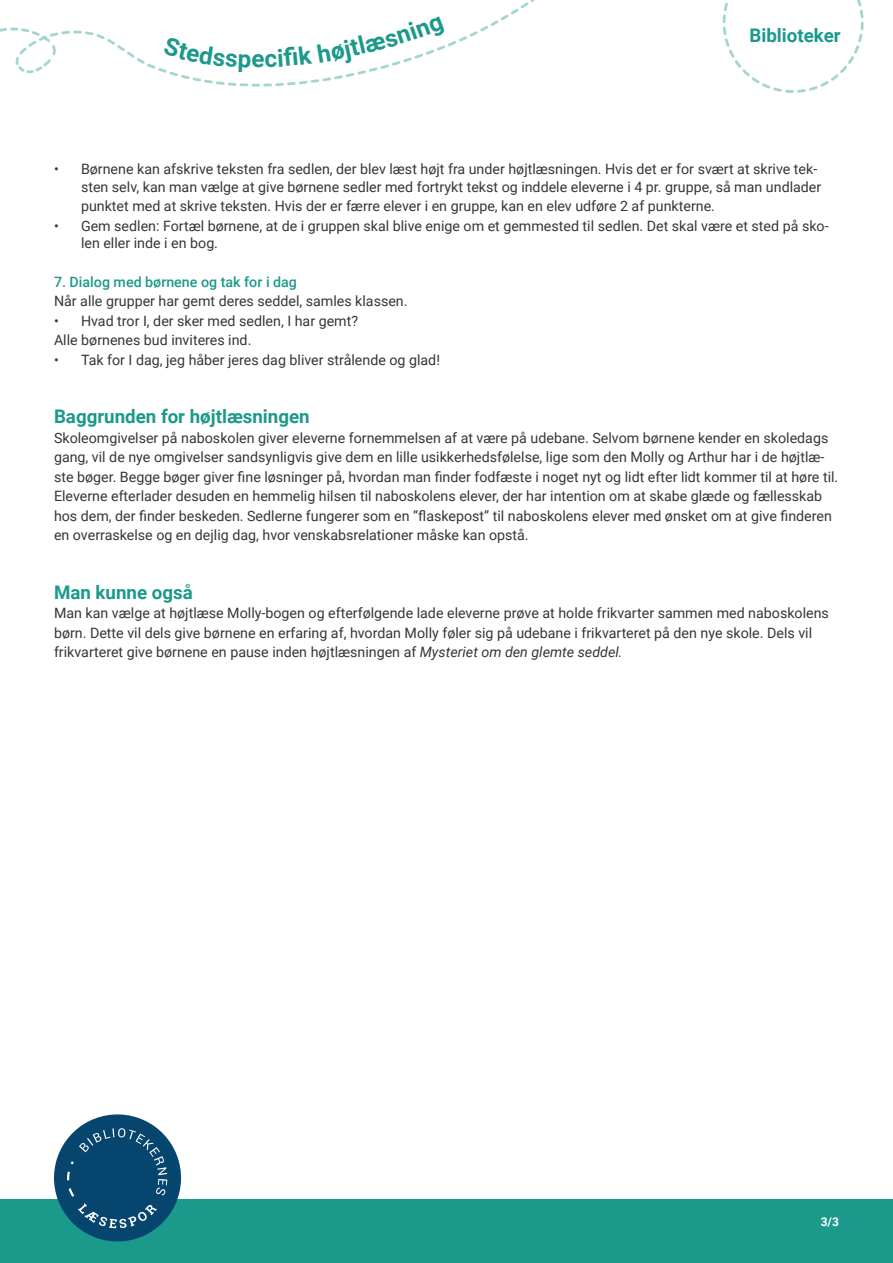
<style>
.page{position:relative;width:893px;height:1263px;background:#fff}
.page>*{position:absolute;margin:0;border:0;box-sizing:border-box;transform-origin:0 0}
.t1{font:700 24.3px "Roboto";color:#1b998b}
.t2{font:700 18.75px "Roboto";color:#1b998b}
.t3{font:14.25px/19.5px "Roboto";color:#373636}
.t4{font:500 14.25px "Roboto";color:#1b998b}
.t5{font:700 12px "Roboto";color:#fff}
.s1{font-style:italic}
</style>
<div class="page">
<div style="left:0;top:1199px;width:893px;height:64px;background:#1b998b"></div>
<svg style="left:54px;top:1114px;width:127px;height:127px"></svg>
<svg style="left:722px;top:0;width:142px;height:93px"></svg>
<svg style="left:0;top:0;width:535px;height:74px"></svg>
<svg style="left:156px;top:16px;width:316px;height:71px"></svg>
<h1 class="t1" style="left:251px;top:42px;width:15px">e</h1>
<p class="t2" style="left:749px;top:22px;width:93px">Biblioteker</p>
<p class="t3" style="left:54px;top:160px;width:769px;line-height:17.1px;text-align:right">• Børnene kan afskrive teksten fra sedlen, der blev læst højt fra under højtlæsningen. Hvis det er for svært at skrive tek&shy;sten selv, kan man vælge at give børnene sedler med fortrykt tekst og inddele eleverne i 4 pr. gruppe, så man undlader</p>
<p class="t3" style="left:81px;top:196px;width:635px">punktet med at skrive teksten. Hvis der er færre elever i en gruppe, kan en elev udføre 2 af punkterne.</p>
<p class="t3" style="left:81px;top:216px;width:749px;line-height:17.1px;text-indent:-27px">• Gem sedlen: Fortæl børnene, at de i gruppen skal blive enige om et gemmested til sedlen. Det skal være et sted på sko&shy;len eller inde i en bog.</p>
<p class="t4" style="left:54px;top:272px;width:244px">7. Dialog med børnene og tak for i dag</p>
<p class="t3" style="left:54px;top:291px;width:355px">Når alle grupper har gemt deres seddel, samles klassen.</p>
<p class="t3" style="left:54px;top:310px;width:306px">• Hvad tror I, der sker med sedlen, I har gemt?</p>
<p class="t3" style="left:54px;top:330px;width:199px">Alle børnenes bud inviteres ind.</p>
<p class="t3" style="left:54px;top:349px;width:387px">• Tak for I dag, jeg håber jeres dag bliver strålende og glad!</p>
<p class="t2" style="left:54px;top:403px;width:257px">Baggrunden for højtlæsningen</p>
<p class="t3" style="left:54px;top:427px;width:786px">Skoleomgivelser på naboskolen giver eleverne fornemmelsen af at være på udebane. Selvom børnene kender en skoledags gang, vil de nye omgivelser sandsynligvis give dem en lille usikkerhedsfølelse, lige som den Molly og Arthur har i de højtlæ&shy;ste bøger. Begge bøger giver fine løsninger på, hvordan man finder fodfæste i noget nyt og lidt efter lidt kommer til at høre til.</p>
<p class="t3" style="left:54px;top:486px;width:779px">Eleverne efterlader desuden en hemmelig hilsen til naboskolens elever, der har intention om at skabe glæde og fællesskab hos dem, der finder beskeden. Sedlerne fungerer som en ”flaskepost” til naboskolens elever med ønsket om at give finderen en overraskelse og en dejlig dag, hvor venskabsrelationer måske kan opstå.</p>
<p class="t2" style="left:54px;top:579px;width:140px">Man kunne også</p>
<p class="t3" style="left:54px;top:603px;width:776px">Man kan vælge at højtlæse Molly-bogen og efterfølgende lade eleverne prøve at holde frikvarter sammen med naboskolens børn. Dette vil dels give børnene en erfaring af, hvordan Molly føler sig på udebane i frikvarteret på den nye skole. Dels vil frikvarteret give børnene en pause inden højtlæsningen af <span class="s1">Mysteriet om den glemte seddel.</span></p>
<p class="t5" style="left:821px;top:1213px;width:20px">3/3</p>
</div>
